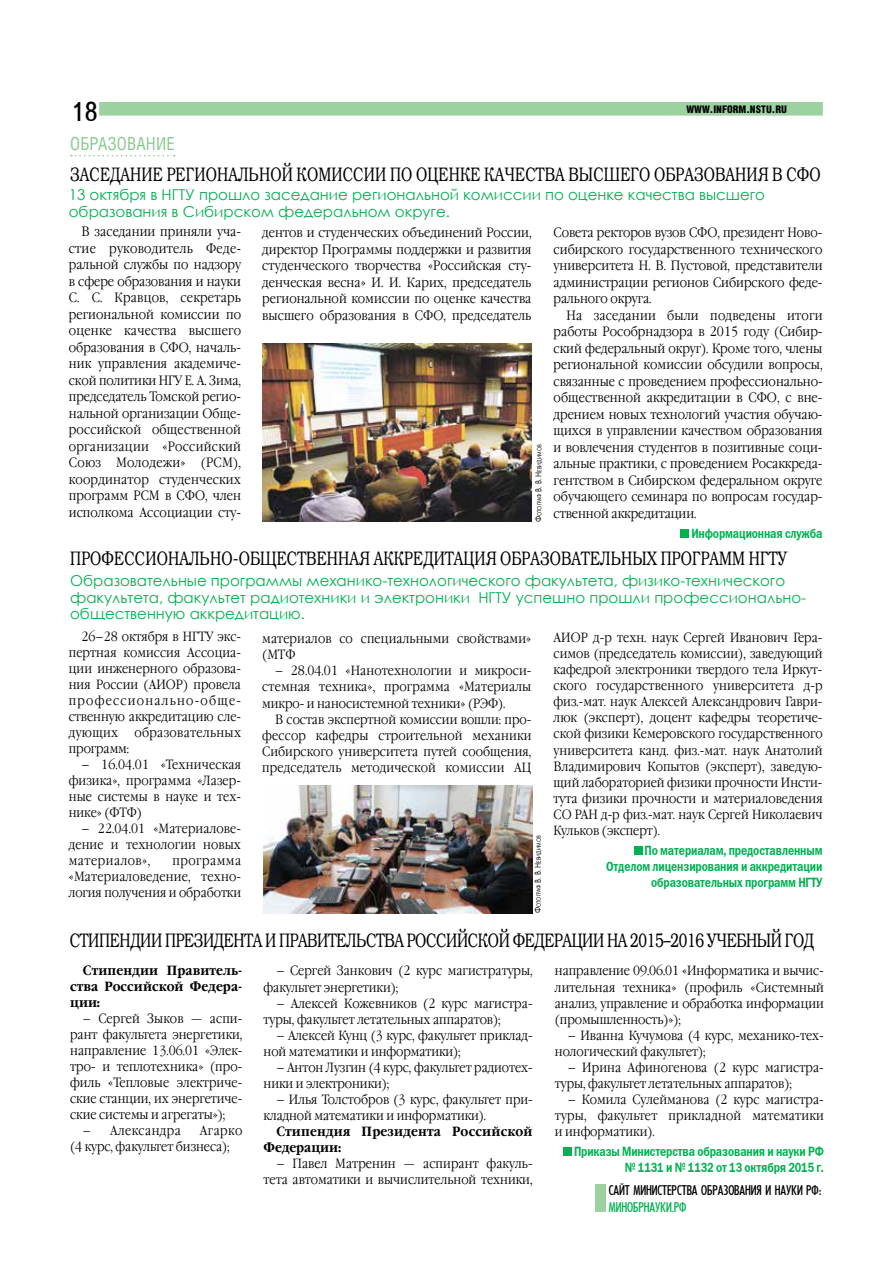
<style>
.page{position:relative;width:893px;height:1263px;background:#fff}
.page>*{position:absolute;margin:0;border:0;box-sizing:border-box;transform-origin:0 0}
.t1{font:27px "Text";color:#000}
.t2{font:19.5px "Abbat Mix";letter-spacing:.01em;color:#000;scale:.82 1}
.t3{font:19.5px "Abbat Mix";letter-spacing:-.02em;color:#000;scale:.82 1}
.t4{font:18px "Helios Cond";letter-spacing:.01em;color:#87ca90;scale:.95 1}
.t5{font:15px/16.5px "Century Gothic";color:#00b151}
.t6{font:15px "Futura Condensed Plain";color:#000;scale:.95 1}
.t7{font:15px "Futura Condensed Plain";letter-spacing:-.005em;color:#00b151;scale:.95 1}
.t8{font:300 13.5px/16.5px "Garamond C";color:#000;text-align:justify;scale:.86 1}
.t9{font:13.5px/16.2px "Franklin Gothic Demi C";letter-spacing:-.015em;color:#00b151;text-align:right;scale:.8 1}
.t10{font:300 13.35px/16px "Garamond C";color:#000;text-align:justify;scale:.86 1}
.t11{font:700 13.35px/16px "Garamond C";letter-spacing:.01em;color:#000;text-align:justify;scale:.86 1}
.t12{font:300 13.35px "Garamond C";letter-spacing:.04em;color:#000;scale:.86 1}
.t13{font:900 condensed 10.5px "Helios";color:#000}
.t14{font:6.3px "Futura Book C";letter-spacing:-.005em;color:#000;scale:.85 1}
.s1{font-size:9px}
.s2{font-size:13.5px}
</style>
<div class="page">
<div style="left:99px;top:102px;width:724px;height:14px;background:#9bd2a0;border:2px solid #9bd2a0"></div>
<svg style="left:71px;top:155px;width:104px;height:1px"></svg>
<img style="left:262px;top:344px;width:269px;height:178px">
<div style="left:681px;top:529px;width:8px;height:9px;background:#00b151"></div>
<div style="left:634px;top:846px;width:8px;height:9px;background:#00b151"></div>
<img style="left:264px;top:786px;width:269px;height:127px">
<div style="left:563px;top:1148px;width:9px;height:8px;background:#00b151"></div>
<div style="left:595px;top:1184px;width:10px;height:28px;background:#9bd2a0"></div>
<h1 class="t1" style="left:70px;top:98px;width:30px">18</h1>
<h3 class="t4" style="left:70px;top:133px;width:112px">ОБРАЗОВАНИЕ</h3>
<h2 class="t2" style="left:70px;top:163px;width:917px">ЗАСЕДАНИЕ РЕГИОНАЛЬНОЙ КОМИССИИ ПО ОЦЕНКЕ КАЧЕСТВА ВЫСШЕГО ОБРАЗОВАНИЯ В СФО</h2>
<p class="t13" style="left:686px;top:103px;width:102px">WWW.INFORM.NSTU.RU</p>
<p class="t5" style="left:69px;top:186px;width:698px">13 октября в НГТУ прошло заседание региональной комиссии по оценке качества высшего образования в Сибирском федеральном округе.</p>
<p class="t8" style="left:554px;top:225px;width:314px">Совета ректоров вузов СФО, президент Ново&shy;сибирского государственного технического университета Н. В. Пустовой, представители администрации регионов Сибирского феде&shy;рального округа.</p>
<p class="t8" style="left:554px;top:307px;width:314px;text-indent:13px">На заседании были подведены итоги работы Рособрнадзора в 2015 году (Сибир&shy;ский федеральный округ). Кроме того, члены региональной комиссии обсудили вопросы, связанные с проведением профессионально&shy;общественной аккредитации в СФО, с вне&shy;дрением новых технологий участия обучаю&shy;щихся в управлении качеством образования и вовлечения студентов в позитивные соци&shy;альные практики, с проведением Росаккреда&shy;гентством в Сибирском федеральном округе обучающего семинара по вопросам государ&shy;ственной аккредитации.</p>
<p class="t9" style="left:691px;top:525px;width:36px">Информа</p>
<p class="t9" style="left:739px;top:525px;width:17px">ционна</p>
<p class="t9" style="left:776px;top:525px;width:58px">я служба</p>
<p class="t8" style="left:69px;top:224px;width:202px;text-indent:13px">В заседании приняли уча&shy;стие руководитель Феде&shy;ральной службы по надзору в сфере образования и науки С. С. Кравцов, секретарь региональной комиссии по оценке качества высшего образования в СФО, началь&shy;ник управления академиче&shy;ской политики НГУ Е. А. Зима, председатель Томской регио&shy;нальной организации Обще&shy;российской общественной организации «Российский Союз Молодежи» (РСМ), координатор студенческих программ РСМ в СФО, член исполкома Ассоциации сту-</p>
<p class="t8" style="left:262px;top:225px;width:315px">дентов и студенческих объединений России, директор Программы поддержки и развития студенческого творчества «Российская сту&shy;денческая весна» И. И. Карих, председатель региональной комиссии по оценке качества высшего образования в СФО, председатель</p>
<p class="t14" style="left:536px;top:522px;width:93px;rotate:-90deg"><span class="s1">Ф</span>отограф <span class="s1">В. В. Н</span>евидимов</p>
<h2 class="t2" style="left:70px;top:547px;width:876px">ПРОФЕССИОНАЛЬНО-ОБЩЕСТВЕННАЯ АККРЕДИТАЦИЯ ОБРАЗОВАТЕЛЬНЫХ ПРОГРАММ НГТУ</h2>
<p class="t5" style="left:70px;top:572px;width:737px">Образовательные программы механико-технологического факультета, физико-технического факультета, факультет радиотехники и электроники НГТУ успешно прошли профессионально&shy;общественную аккредитацию.</p>
<p class="t10" style="left:554px;top:630px;width:314px">АИОР д-р техн. наук Сергей Иванович Гера&shy;симов (председатель комиссии), заведующий кафедрой электроники твердого тела Иркут&shy;ского государственного университета д-р физ.-мат. наук Алексей Александрович Гаври&shy;люк (эксперт), доцент кафедры теоретиче&shy;ской физики Кемеровского государственного университета канд. физ.-мат. наук Анатолий Владимирович Копытов (эксперт), заведую&shy;щий лабораторией физики прочности Инсти&shy;тута физики прочности и материаловедения СО РАН д-р физ.-мат. наук Сергей Николаевич Кульков (эксперт).</p>
<p class="t9" style="left:645px;top:842px;width:29px">По материалам</p>
<p class="t9" style="left:723px;top:842px;width:16px">, предоставленным</p>
<p class="t9" style="left:606px;top:858px;width:18px">Отделом</p>
<p class="t9" style="left:652px;top:858px;width:55px">лицензировани</p>
<p class="t9" style="left:733px;top:858px;width:53px">я и аккредита</p>
<p class="t9" style="left:803px;top:858px;width:17px">ции</p>
<p class="t9" style="left:651px;top:874px;width:47px">образовател</p>
<p class="t9" style="left:717px;top:874px;width:74px">ьных программ</p>
<p class="t9" style="left:798px;top:874px;width:32px">НГТУ</p>
<p class="t10" style="left:69px;top:628px;width:202px;text-indent:13px">26–28 октября в НГТУ экс&shy;пертная комиссия Ассоциа&shy;ции инженерного образова&shy;ния России (АИОР) провела профессионально-обще&shy;ственную аккредитацию сле&shy;дующих образовательных программ:</p>
<p class="t10" style="left:69px;top:757px;width:202px;text-indent:13px">– 16.04.01 «Техническая физика», программа «Лазер&shy;ные системы в науке и тех&shy;нике» (ФТФ)</p>
<p class="t10" style="left:69px;top:821px;width:202px;text-indent:13px">– 22.04.01 «Материалове&shy;дение и технологии новых материалов»,</p>
<p class="t10" style="left:262px;top:631px;width:314px">материалов со специальными свойствами» (МТФ</p>
<p class="t10" style="left:262px;top:663px;width:314px;text-indent:13px">– 28.04.01 «Нанотехнологии и микроси&shy;стемная техника», программа «Материалы микро- и наносистемной техники» (РЭФ).</p>
<p class="t10" style="left:262px;top:711px;width:314px;text-indent:13px">В состав экспертной комиссии вошли: про&shy;фессор кафедры строительной механики Сибирского университета путей сообщения, председатель методической комиссии АЦ</p>
<p class="t14" style="left:535px;top:913px;width:93px;rotate:-90deg"><span class="s1">Ф</span>отограф <span class="s1">В. В. Н</span>евидимов</p>
<h2 class="t3" style="left:70px;top:929px;width:909px">СТИПЕНДИИ ПРЕЗИДЕНТА И ПРАВИТЕЛЬСТВА РОССИЙСКОЙ ФЕДЕРАЦИИ НА 2015–2016 УЧЕБНЫЙ ГОД</h2>
<p class="t11" style="left:70px;top:963px;width:202px;text-indent:13px"><span class="s2">С</span>типендии Правитель&shy;ства Российской Федера&shy;ции:</p>
<p class="t10" style="left:70px;top:1011px;width:202px;text-indent:13px">– Сергей Зыков — аспи&shy;рант факультета энергетики, направление 13.06.01 «Элек&shy;тро- и теплотехника» (про&shy;филь «Тепловые электриче&shy;ские станции, их энергетиче&shy;ские системы и агрегаты»);</p>
<p class="t12" style="left:83px;top:1123px;width:115px">– Александра</p>
<p class="t10" style="left:69px;top:853px;width:202px;text-indent:104px">программа «Материаловедение, техно&shy;логия получения и обработки</p>
<p class="t10" style="left:555px;top:963px;width:314px">направление 09.06.01 «Информатика и вычис&shy;лительная техника» (профиль «Системный анализ, управление и обработка информации (промышленность)»);</p>
<p class="t10" style="left:555px;top:1027px;width:314px;text-indent:13px">– Иванна Кучумова (4 курс, механико-тех&shy;нологический факультет);</p>
<p class="t10" style="left:555px;top:1059px;width:314px;text-indent:13px">– Ирина Афиногенова (2 курс магистра&shy;туры, факультет летательных аппаратов);</p>
<p class="t10" style="left:555px;top:1091px;width:314px;text-indent:13px">– Комила Сулейманова (2 курс магистра&shy;туры, факультет прикладной математики и информатики).</p>
<p class="t9" style="left:574px;top:1143px;width:80px">Приказы Министерства</p>
<p class="t9" style="left:697px;top:1143px;width:47px">образовани</p>
<p class="t10" style="left:264px;top:963px;width:314px;text-indent:13px">– Сергей Занкович (2 курс магистратуры, факультет энергетики);</p>
<p class="t10" style="left:264px;top:995px;width:314px;text-indent:13px">– Алексей Кожевников (2 курс магистра&shy;туры, факультет летательных аппаратов);</p>
<p class="t10" style="left:264px;top:1027px;width:314px;text-indent:13px">– Алексей Кунц (3 курс, факультет приклад&shy;ной математики и информатики);</p>
<p class="t10" style="left:264px;top:1059px;width:314px;text-indent:13px">– Антон Лузгин (4 курс, факультет радиотех&shy;ники и электроники);</p>
<p class="t10" style="left:264px;top:1091px;width:314px;text-indent:13px">– Илья Толстобров (3 курс, факультет при&shy;кладной математики и информатики).</p>
<p class="t11" style="left:264px;top:1123px;width:314px;text-indent:13px">Стипендия Президента Российской<br>Федерации:</p>
<p class="t10" style="left:264px;top:1155px;width:314px;text-align:right">– Павел Матренин — аспирант факуль&shy;тета автоматики и вычислительной техники,</p>
<p class="t10" style="left:70px;top:1123px;width:202px;text-indent:130px">Агарко (4 курс, факультет бизнеса);</p>
<p class="t9" style="left:625px;top:1143px;width:250px">я и науки РФ<br>№ 1131 и № 1132 от 13 октября 2015 г.</p>
<p class="t6" style="left:609px;top:1182px;width:225px">САЙТ МИНИСТЕРСТВА ОБРАЗОВАНИЯ И НАУКИ РФ:</p>
<p class="t7" style="left:609px;top:1198px;width:83px">МИНОБРНАУКИ.РФ</p>
</div>
